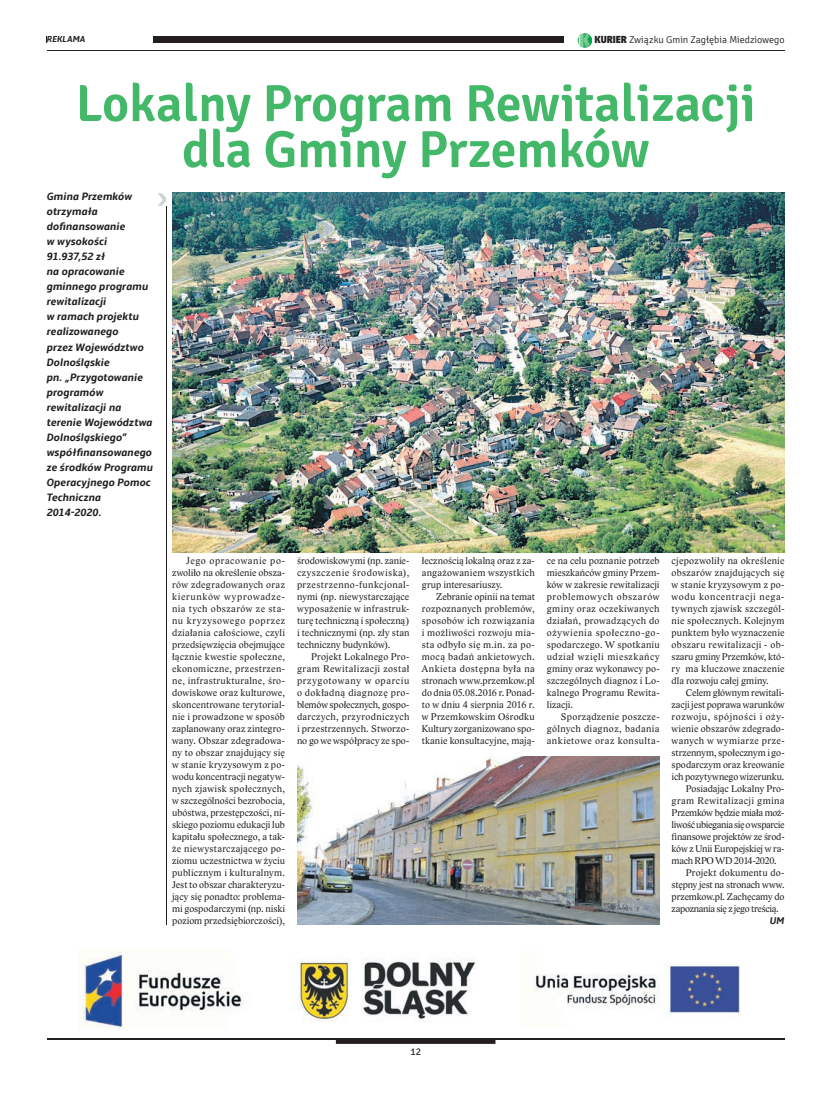
<style>
.page{position:relative;width:820px;height:1106px;background:#fff}
.page>*{position:absolute;margin:0;border:0;box-sizing:border-box;transform-origin:0 0}
.t1{font:600 52px/46px "Signika";color:#44b869;text-align:center}
.t2{font:italic 700 11px/15px "Amble";color:#231f20}
.t3{font:10px/12px "Lido STF";letter-spacing:.005em;color:#231f20;text-align:justify}
.t4{font:10px "Lido STF";letter-spacing:-.02em;color:#231f20}
.t5{font:10px "Lido STF";letter-spacing:-.025em;color:#231f20}
.t6{font:10px "Lido STF";letter-spacing:.04em;color:#231f20}
.t7{font:300 10px "Signika";color:#231f20}
.t8{font:10px "Lido STF";letter-spacing:-.03em;color:#231f20}
.t9{font:10px "Lido STF";letter-spacing:-.015em;color:#231f20}
.t10{font:10px "Lido STF";letter-spacing:.055em;color:#231f20}
.t11{font:10px "Signika Negative";color:#231f20}
.t12{font:italic 700 10px "Amble";color:#231f20}
.t13{font:italic 700 9px "Amble";letter-spacing:.005em;color:#231f20}
.s1{font-family:"Fengardo Neue";font-weight:900}
</style>
<div class="page">
<hr style="left:47px;top:50px;width:737px;height:1px;background:#231f20">
<hr style="left:47px;top:1038px;width:737px;height:1px;background:#231f20">
<svg style="left:336px;top:1039px;width:159px;height:4px"></svg>
<svg style="left:577px;top:33px;width:15px;height:15px"></svg>
<div style="left:47px;top:37px;width:517px;height:6px;background:#231f20"></div>
<div style="left:47px;top:33px;width:106px;height:14px;background:#fff"></div>
<img style="left:298px;top:958px;width:179px;height:63px">
<img style="left:79px;top:951px;width:164px;height:77px">
<img style="left:533px;top:964px;width:208px;height:50px">
<img style="left:172px;top:192px;width:612px;height:360px">
<img style="left:297px;top:756px;width:362px;height:168px">
<hr style="left:166px;top:206px;width:1px;height:718px;background:#231f20">
<svg style="left:158px;top:193px;width:8px;height:13px"></svg>
<p class="t13" style="left:47px;top:34px;width:40px">REKLAMA</p>
<p class="t7" style="left:594px;top:35px;width:191px"><span class="s1">KURIER</span> Związku Gmin Zagłębia Miedziowego</p>
<h1 class="t1" style="left:76px;top:81px;width:681px">Lokalny Program Rewitalizacji dla Gminy Przemków</h1>
<p class="t2" style="left:47px;top:189px;width:108px">Gmina Przemków otrzymała dofinansowanie<br>w wysokości<br>91.937,52 zł<br>na opracowanie gminnego programu rewitalizacji<br>w ramach projektu realizowanego<br>przez Województwo<br>Dolnośląskie<br>pn. „Przygotowanie programów rewitalizacji na terenie Województwa<br>Dolnośląskiego” współfinansowanego ze środków Programu<br>Operacyjnego Pomoc<br>Techniczna<br>2014-2020.</p>
<p class="t3" style="left:172px;top:555px;width:114px;text-indent:14px">Jego opracowanie po&shy;zwoliło na określenie obsza&shy;rów zdegradowanych oraz kierunków wyprowadze&shy;nia tych obszarów ze sta&shy;nu kryzysowego poprzez działania całościowe, czyli przedsięwzięcia obejmujące łącznie kwestie społeczne, ekonomiczne, przestrzen&shy;ne, infrastrukturalne, śro&shy;dowiskowe oraz kulturowe, skoncentrowane terytorial&shy;nie i prowadzone w sposób zaplanowany oraz zintegro&shy;wany. Obszar zdegradowa&shy;ny to obszar znajdujący się w stanie kryzysowym z po&shy;wodu koncentracji negatyw&shy;nych zjawisk społecznych, w szczególności bezrobocia, ubóstwa, przestępczości, ni&shy;skiego poziomu edukacji lub kapitału społecznego, a tak&shy;że niewystarczającego po&shy;ziomu uczestnictwa w życiu publicznym i kulturalnym.<br>Jest to obszar charakteryzu&shy;jący się ponadto: problema&shy;mi gospodarczymi (np. niski poziom przedsiębiorczości),</p>
<p class="t3" style="left:297px;top:555px;width:114px">środowiskowymi (np. zanie&shy;czyszczenie środowiska), przestrzenno-funkcjonal&shy;nymi (np. niewystarczające wyposażenie w infrastruk&shy;turę techniczną i społeczną) i technicznymi (np. zły stan techniczny budynków).</p>
<p class="t3" style="left:297px;top:651px;width:114px;text-indent:14px">Projekt Lokalnego Pro&shy;gram Rewitalizacji został przygotowany w oparciu o dokładną diagnozę pro&shy;blemów społecznych, gospo&shy;darczych, przyrodniczych i przestrzennych. Stworzo&shy;no go we współpracy ze spo-</p>
<p class="t3" style="left:421px;top:555px;width:114px">łecznością lokalną oraz z za&shy;angażowaniem wszystkich grup interesariuszy.</p>
<p class="t3" style="left:421px;top:591px;width:114px;text-indent:14px">Zebranie opinii na temat rozpoznanych problemów, sposobów ich rozwiązania i możliwości rozwoju mia&shy;sta odbyło się m.in. za po&shy;mocą badań ankietowych.<br>Ankieta dostępna była na stronach www.przemkow.pl do dnia 05.08.2016 r. Ponad&shy;to w dniu 4 sierpnia 2016 r. w Przemkowskim Ośrodku Kultury zorganizowano spo&shy;tkanie konsultacyjne, mają-</p>
<p class="t3" style="left:546px;top:555px;width:114px">ce na celu poznanie potrzeb mieszkańców gminy Przem&shy;ków w zakresie rewitalizacji problemowych obszarów gminy oraz oczekiwanych działań, prowadzących do ożywienia społeczno-go&shy;spodarczego. W spotkaniu udział wzięli mieszkańcy gminy oraz wykonawcy po&shy;szczególnych diagnoz i Lo&shy;kalnego Programu Rewita&shy;lizacji.</p>
<p class="t3" style="left:546px;top:711px;width:114px;text-indent:14px">Sporządzenie poszcze&shy;gólnych diagnoz, badania ankietowe oraz konsulta-</p>
<p class="t3" style="left:671px;top:555px;width:114px">cjepozwoliły na określenie obszarów znajdujących się w stanie kryzysowym z po&shy;wodu koncentracji nega&shy;tywnych zjawisk szczegól&shy;nie społecznych. Kolejnym punktem było wyznaczenie obszaru rewitalizacji - ob&shy;szaru gminy Przemków, któ&shy;ry ma kluczowe znaczenie dla rozwoju całej gminy.</p>
<p class="t3" style="left:685px;top:687px;width:100px">Celem głównym rewitali-</p>
<p class="t3" style="left:671px;top:699px;width:114px">zacji jest poprawa warunków</p>
<p class="t10" style="left:671px;top:711px;width:114px">rozwoju, spójności i oży-</p>
<p class="t3" style="left:671px;top:723px;width:114px">wienie obszarów zdegrado-</p>
<p class="t6" style="left:671px;top:735px;width:114px">wanych w wymiarze prze-</p>
<p class="t3" style="left:671px;top:747px;width:114px">strzennym, społecznym i go-</p>
<p class="t3" style="left:671px;top:759px;width:114px">spodarczym oraz kreowanie</p>
<p class="t3" style="left:671px;top:771px;width:114px">ich pozytywnego wizerunku.</p>
<p class="t3" style="left:685px;top:783px;width:100px">Posiadając Lokalny Pro-</p>
<p class="t6" style="left:671px;top:795px;width:114px">gram Rewitalizacji gmina</p>
<p class="t4" style="left:671px;top:807px;width:114px">Przemków będzie miała moż-</p>
<p class="t8" style="left:671px;top:819px;width:114px">liwość ubiegania się o wsparcie</p>
<p class="t4" style="left:671px;top:831px;width:114px">finansowe projektów ze środ-</p>
<p class="t4" style="left:671px;top:843px;width:114px">ków z Unii Europejskiej w ra-</p>
<p class="t5" style="left:671px;top:855px;width:107px">mach RPO WD 2014-2020.</p>
<p class="t3" style="left:685px;top:867px;width:100px">Projekt dokumentu do-</p>
<p class="t9" style="left:671px;top:879px;width:114px">stępny jest na stronach www.</p>
<p class="t3" style="left:671px;top:891px;width:114px">przemkow.pl. Zachęcamy do</p>
<p class="t5" style="left:671px;top:903px;width:108px">zapoznania się z jego treścią.</p>
<p class="t12" style="left:769px;top:915px;width:16px">UM</p>
<p class="t11" style="left:410px;top:1045px;width:12px">12</p>
</div>
